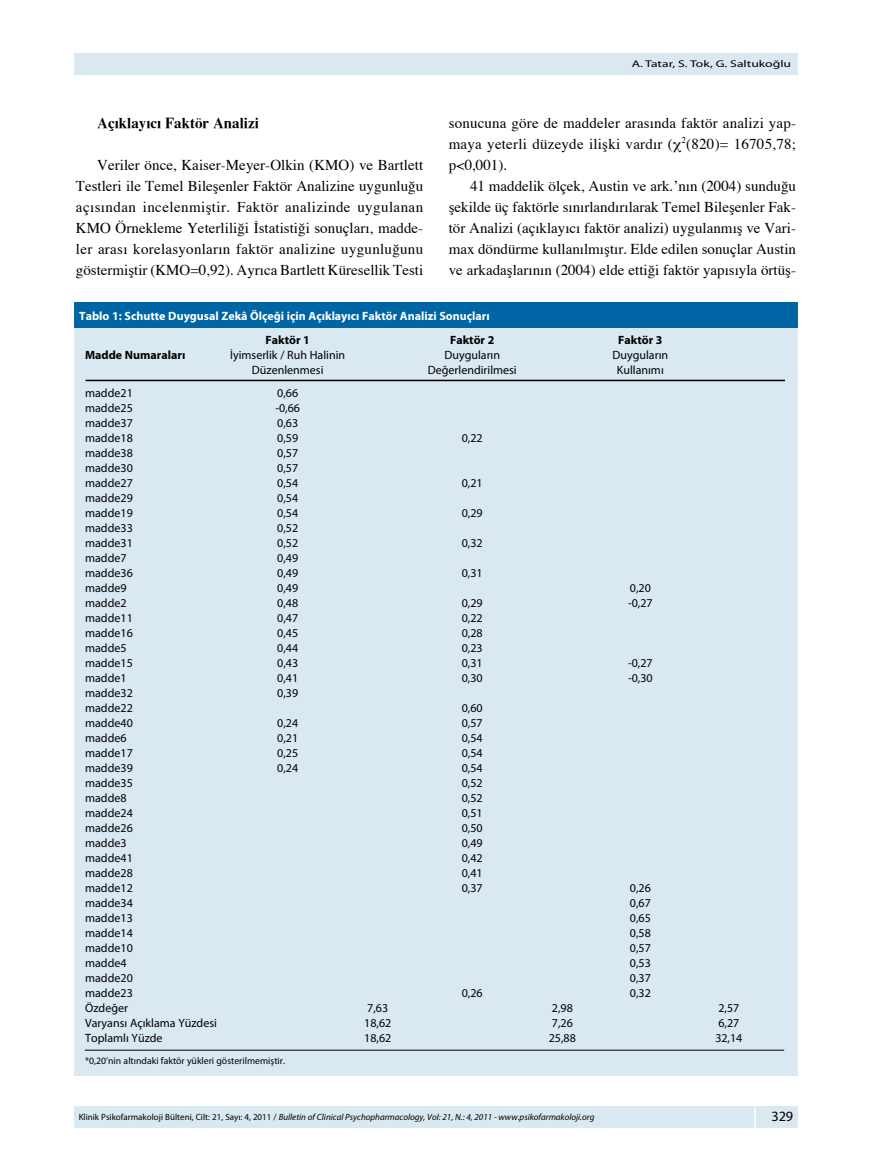
<style>
.page{position:relative;width:872px;height:1170px;background:#fff}
.page>*{position:absolute;margin:0;border:0;box-sizing:border-box;transform-origin:0 0}
.t1{font:15px/21px "Times";color:#000;text-align:justify}
.t2{font:700 15px "Times";color:#000}
.t3{font:14.25px "Myriad Pro";color:#000}
.t4{font:12px "Myriad Pro";color:#000}
.t5{font:700 12px "Myriad Pro";color:#fff}
.t6{font:700 12px "Myriad Pro";color:#000}
.t7{font:9.75px "Myriad Pro";color:#000}
.t8{font:9.75px "Myriad Pro";color:#000;scale:1.4 1}
.t9{font:italic 9px "Myriad Pro";color:#000}
.s1{font-style:normal}
</style>
<div class="page">
<div style="left:74px;top:1106px;width:723px;height:21px;background:#d9e8f1"></div>
<svg style="left:754px;top:1106px;width:1px;height:21px"></svg>
<div style="left:74px;top:53px;width:723px;height:21px;background:#d9e8f1"></div>
<div style="left:74px;top:302px;width:723px;height:26px;background:#0065a4"></div>
<div style="left:74px;top:328px;width:723px;height:747px;background:#d9e8f1"></div>
<hr style="left:86px;top:379px;width:699px;height:2px;background:#000">
<hr style="left:85px;top:1049px;width:699px;height:1px;background:#000">
<p class="t8" style="left:631px;top:58px;width:115px">A. Tatar, S. Tok, G. Saltukoğlu</p>
<p class="t2" style="left:97px;top:113px;width:163px">Açıklayıcı Faktör Analizi</p>
<p class="t1" style="left:76px;top:155px;width:349px;text-indent:21px">Veriler önce, Kaiser-Meyer-Olkin (KMO) ve Bartlett Testleri ile Temel Bileşenler Faktör Analizine uygunluğu açısından incelenmiştir. Faktör analizinde uygulanan KMO Örnekleme Yeterliliği İstatistiği sonuçları, madde&shy;ler arası korelasyonların faktör analizine uygunluğunu göstermiştir (KMO=0,92). Ayrıca Bartlett Küresellik Testi</p>
<p class="t1" style="left:449px;top:113px;width:349px">sonucuna göre de maddeler arasında faktör analizi yap&shy;maya yeterli düzeyde ilişki vardır ( <sup>2</sup>(820)= 16705,78; p&lt;0,001).</p>
<p class="t1" style="left:449px;top:176px;width:349px;text-indent:21px">41 maddelik ölçek, Austin ve ark.’nın (2004) sunduğu şekilde üç faktörle sınırlandırılarak Temel Bileşenler Fak&shy;tör Analizi (açıklayıcı faktör analizi) uygulanmış ve Vari&shy;max döndürme kullanılmıştır. Elde edilen sonuçlar Austin ve arkadaşlarının (2004) elde ettiği faktör yapısıyla örtüş-</p>
<p class="t5" style="left:79px;top:308px;width:412px">Tablo 1: Schutte Duygusal Zekâ Ölçeği için Açıklayıcı Faktör Analizi Sonuçları</p>
<p class="t6" style="left:265px;top:332px;width:46px">Faktör 1</p>
<p class="t6" style="left:450px;top:332px;width:46px">Faktör 2</p>
<p class="t6" style="left:618px;top:332px;width:46px">Faktör 3</p>
<p class="t6" style="left:85px;top:347px;width:102px">Madde Numaraları</p>
<p class="t4" style="left:230px;top:347px;width:116px">İyimserlik / Ruh Halinin</p>
<p class="t4" style="left:444px;top:347px;width:57px">Duyguların</p>
<p class="t4" style="left:612px;top:347px;width:57px">Duyguların</p>
<p class="t4" style="left:252px;top:362px;width:73px">Düzenlenmesi</p>
<p class="t4" style="left:428px;top:362px;width:90px">Değerlendirilmesi</p>
<p class="t4" style="left:617px;top:362px;width:48px">Kullanımı</p>
<p class="t4" style="left:85px;top:385px;width:49px">madde21</p>
<p class="t4" style="left:277px;top:385px;width:22px">0,66</p>
<p class="t4" style="left:85px;top:400px;width:49px">madde25</p>
<p class="t4" style="left:275px;top:400px;width:26px">-0,66</p>
<p class="t4" style="left:85px;top:415px;width:49px">madde37</p>
<p class="t4" style="left:277px;top:415px;width:22px">0,63</p>
<p class="t4" style="left:85px;top:430px;width:49px">madde18</p>
<p class="t4" style="left:277px;top:430px;width:22px">0,59</p>
<p class="t4" style="left:462px;top:430px;width:22px">0,22</p>
<p class="t4" style="left:85px;top:445px;width:49px">madde38</p>
<p class="t4" style="left:277px;top:445px;width:22px">0,57</p>
<p class="t4" style="left:85px;top:460px;width:49px">madde30</p>
<p class="t4" style="left:277px;top:460px;width:22px">0,57</p>
<p class="t4" style="left:85px;top:475px;width:49px">madde27</p>
<p class="t4" style="left:277px;top:475px;width:22px">0,54</p>
<p class="t4" style="left:462px;top:475px;width:22px">0,21</p>
<p class="t4" style="left:85px;top:490px;width:49px">madde29</p>
<p class="t4" style="left:277px;top:490px;width:22px">0,54</p>
<p class="t4" style="left:85px;top:505px;width:49px">madde19</p>
<p class="t4" style="left:277px;top:505px;width:22px">0,54</p>
<p class="t4" style="left:462px;top:505px;width:22px">0,29</p>
<p class="t4" style="left:85px;top:520px;width:49px">madde33</p>
<p class="t4" style="left:277px;top:520px;width:22px">0,52</p>
<p class="t4" style="left:85px;top:535px;width:49px">madde31</p>
<p class="t4" style="left:277px;top:535px;width:22px">0,52</p>
<p class="t4" style="left:462px;top:535px;width:22px">0,32</p>
<p class="t4" style="left:85px;top:550px;width:43px">madde7</p>
<p class="t4" style="left:277px;top:550px;width:22px">0,49</p>
<p class="t4" style="left:85px;top:565px;width:49px">madde36</p>
<p class="t4" style="left:277px;top:565px;width:22px">0,49</p>
<p class="t4" style="left:462px;top:565px;width:22px">0,31</p>
<p class="t4" style="left:85px;top:580px;width:43px">madde9</p>
<p class="t4" style="left:277px;top:580px;width:22px">0,49</p>
<p class="t4" style="left:630px;top:580px;width:22px">0,20</p>
<p class="t4" style="left:85px;top:595px;width:43px">madde2</p>
<p class="t4" style="left:277px;top:595px;width:22px">0,48</p>
<p class="t4" style="left:462px;top:595px;width:22px">0,29</p>
<p class="t4" style="left:628px;top:595px;width:26px">-0,27</p>
<p class="t4" style="left:85px;top:610px;width:49px">madde11</p>
<p class="t4" style="left:277px;top:610px;width:22px">0,47</p>
<p class="t4" style="left:462px;top:610px;width:22px">0,22</p>
<p class="t4" style="left:85px;top:625px;width:49px">madde16</p>
<p class="t4" style="left:277px;top:625px;width:22px">0,45</p>
<p class="t4" style="left:462px;top:625px;width:22px">0,28</p>
<p class="t4" style="left:85px;top:640px;width:43px">madde5</p>
<p class="t4" style="left:277px;top:640px;width:22px">0,44</p>
<p class="t4" style="left:462px;top:640px;width:22px">0,23</p>
<p class="t4" style="left:85px;top:655px;width:49px">madde15</p>
<p class="t4" style="left:277px;top:655px;width:22px">0,43</p>
<p class="t4" style="left:462px;top:655px;width:22px">0,31</p>
<p class="t4" style="left:628px;top:655px;width:26px">-0,27</p>
<p class="t4" style="left:85px;top:670px;width:43px">madde1</p>
<p class="t4" style="left:277px;top:670px;width:22px">0,41</p>
<p class="t4" style="left:462px;top:670px;width:22px">0,30</p>
<p class="t4" style="left:628px;top:670px;width:26px">-0,30</p>
<p class="t4" style="left:85px;top:685px;width:49px">madde32</p>
<p class="t4" style="left:277px;top:685px;width:22px">0,39</p>
<p class="t4" style="left:85px;top:700px;width:49px">madde22</p>
<p class="t4" style="left:462px;top:700px;width:22px">0,60</p>
<p class="t4" style="left:85px;top:715px;width:49px">madde40</p>
<p class="t4" style="left:277px;top:715px;width:22px">0,24</p>
<p class="t4" style="left:462px;top:715px;width:22px">0,57</p>
<p class="t4" style="left:85px;top:730px;width:43px">madde6</p>
<p class="t4" style="left:277px;top:730px;width:22px">0,21</p>
<p class="t4" style="left:462px;top:730px;width:22px">0,54</p>
<p class="t4" style="left:85px;top:745px;width:49px">madde17</p>
<p class="t4" style="left:277px;top:745px;width:22px">0,25</p>
<p class="t4" style="left:462px;top:745px;width:22px">0,54</p>
<p class="t4" style="left:85px;top:760px;width:49px">madde39</p>
<p class="t4" style="left:277px;top:760px;width:22px">0,24</p>
<p class="t4" style="left:462px;top:760px;width:22px">0,54</p>
<p class="t4" style="left:85px;top:775px;width:49px">madde35</p>
<p class="t4" style="left:462px;top:775px;width:22px">0,52</p>
<p class="t4" style="left:85px;top:790px;width:43px">madde8</p>
<p class="t4" style="left:462px;top:790px;width:22px">0,52</p>
<p class="t4" style="left:85px;top:805px;width:49px">madde24</p>
<p class="t4" style="left:462px;top:805px;width:22px">0,51</p>
<p class="t4" style="left:85px;top:820px;width:49px">madde26</p>
<p class="t4" style="left:462px;top:820px;width:22px">0,50</p>
<p class="t4" style="left:85px;top:835px;width:43px">madde3</p>
<p class="t4" style="left:462px;top:835px;width:22px">0,49</p>
<p class="t4" style="left:85px;top:850px;width:49px">madde41</p>
<p class="t4" style="left:462px;top:850px;width:22px">0,42</p>
<p class="t4" style="left:85px;top:865px;width:49px">madde28</p>
<p class="t4" style="left:462px;top:865px;width:22px">0,41</p>
<p class="t4" style="left:85px;top:880px;width:49px">madde12</p>
<p class="t4" style="left:462px;top:880px;width:22px">0,37</p>
<p class="t4" style="left:630px;top:880px;width:22px">0,26</p>
<p class="t4" style="left:85px;top:895px;width:49px">madde34</p>
<p class="t4" style="left:630px;top:895px;width:22px">0,67</p>
<p class="t4" style="left:85px;top:910px;width:49px">madde13</p>
<p class="t4" style="left:630px;top:910px;width:22px">0,65</p>
<p class="t4" style="left:85px;top:925px;width:49px">madde14</p>
<p class="t4" style="left:630px;top:925px;width:22px">0,58</p>
<p class="t4" style="left:85px;top:940px;width:49px">madde10</p>
<p class="t4" style="left:630px;top:940px;width:22px">0,57</p>
<p class="t4" style="left:85px;top:955px;width:43px">madde4</p>
<p class="t4" style="left:630px;top:955px;width:22px">0,53</p>
<p class="t4" style="left:85px;top:970px;width:49px">madde20</p>
<p class="t4" style="left:630px;top:970px;width:22px">0,37</p>
<p class="t4" style="left:85px;top:985px;width:49px">madde23</p>
<p class="t4" style="left:462px;top:985px;width:22px">0,26</p>
<p class="t4" style="left:630px;top:985px;width:22px">0,32</p>
<p class="t4" style="left:85px;top:1000px;width:44px">Özdeğer</p>
<p class="t4" style="left:367px;top:1000px;width:22px">7,63</p>
<p class="t4" style="left:552px;top:1000px;width:22px">2,98</p>
<p class="t4" style="left:718px;top:1000px;width:22px">2,57</p>
<p class="t4" style="left:85px;top:1015px;width:133px">Varyansı Açıklama Yüzdesi</p>
<p class="t4" style="left:364px;top:1015px;width:29px">18,62</p>
<p class="t4" style="left:552px;top:1015px;width:22px">7,26</p>
<p class="t4" style="left:718px;top:1015px;width:22px">6,27</p>
<p class="t4" style="left:85px;top:1030px;width:79px">Toplamlı Yüzde</p>
<p class="t4" style="left:364px;top:1030px;width:29px">18,62</p>
<p class="t4" style="left:549px;top:1030px;width:29px">25,88</p>
<p class="t4" style="left:715px;top:1030px;width:29px">32,14</p>
<p class="t7" style="left:85px;top:1055px;width:201px">*0,20’nin altındaki faktör yükleri gösterilmemiştir.</p>
<p class="t9" style="left:79px;top:1111px;width:517px"><span class="s1">Klinik Psikofarmakoloji Bülteni, Cilt: 21, Sayı: 4, 2011 /</span> Bulletin of Clinical Psychopharmacology, Vol: 21, N.: 4, 2011 - www.psikofarmakoloji.org</p>
<p class="t3" style="left:771px;top:1107px;width:23px">329</p>
</div>
